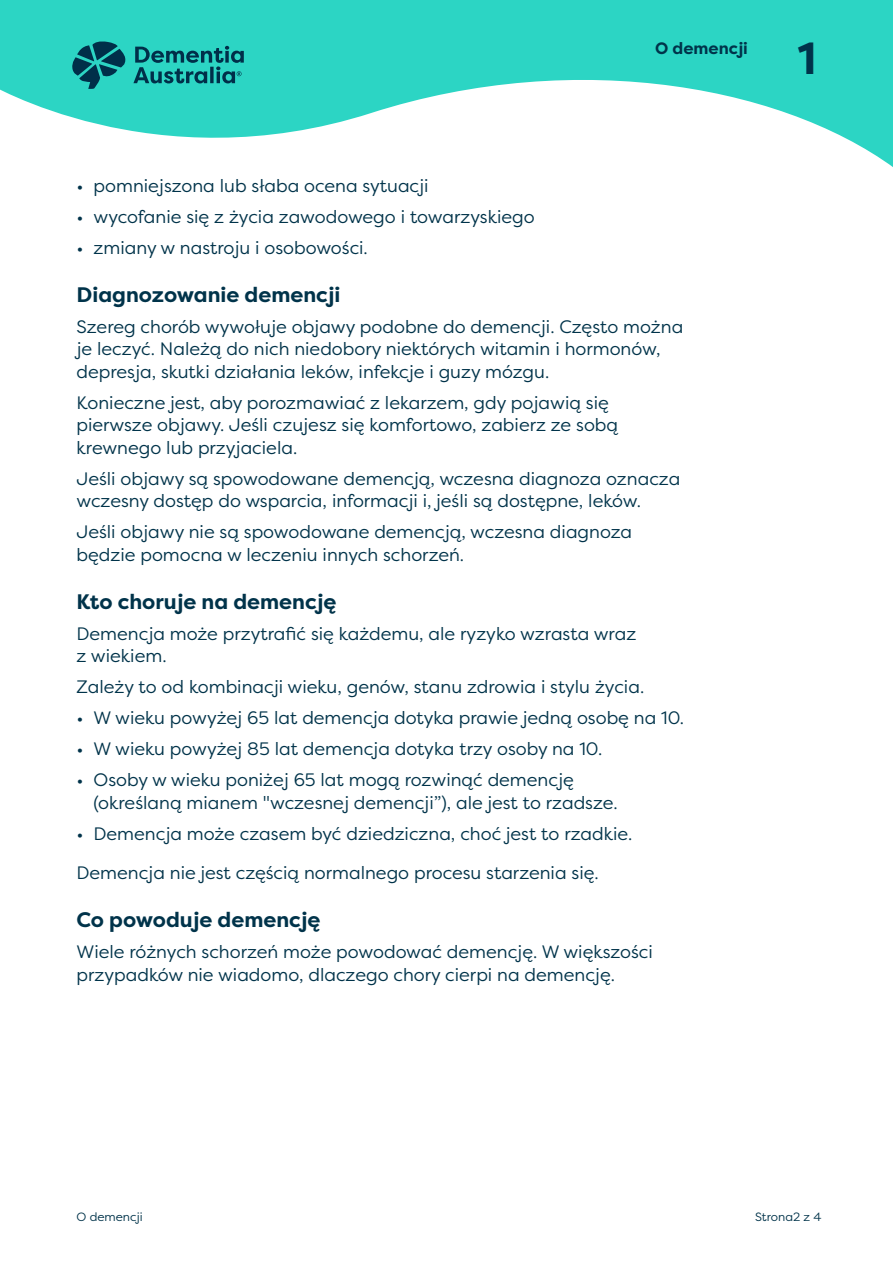
<style>
.page{position:relative;width:893px;height:1263px;background:#fff}
.page>*{position:absolute;margin:0;border:0;box-sizing:border-box;transform-origin:0 0}
.t1{font:700 45px "Filson Pro";color:#00334a}
.t2{font:700 21px "Filson Pro";color:#00334a}
.t3{font:18px/22.5px "Filson Pro";color:#00334a}
.t4{font:700 16.5px "Filson Pro";color:#00334a}
.t5{font:12px "Filson Pro";color:#00334a}
</style>
<div class="page">
<svg style="left:0;top:0;width:893px;height:167px;fill:#2cd5c4"></svg>
<svg style="left:72px;top:41px;width:172px;height:48px;background:#1d9d9a"></svg>
<p class="t4" style="left:655px;top:38px;width:94px">O demencji</p>
<h1 class="t1" style="left:798px;top:30px;width:20px">1</h1>
<p class="t3" style="left:77px;top:174px;width:354px">• pomniejszona lub słaba ocena sytuacji</p>
<p class="t3" style="left:77px;top:205px;width:460px">• wycofanie się z życia zawodowego i towarzyskiego</p>
<p class="t3" style="left:77px;top:236px;width:293px">• zmiany w nastroju i osobowości.</p>
<p class="t2" style="left:77px;top:281px;width:265px">Diagnozowanie demencji</p>
<p class="t3" style="left:77px;top:315px;width:608px">Szereg chorób wywołuje objawy podobne do demencji. Często można je leczyć. Należą do nich niedobory niektórych witamin i hormonów, depresja, skutki działania leków, infekcje i guzy mózgu.</p>
<p class="t3" style="left:77px;top:391px;width:543px">Konieczne jest, aby porozmawiać z lekarzem, gdy pojawią się pierwsze objawy. Jeśli czujesz się komfortowo, zabierz ze sobą krewnego lub przyjaciela.</p>
<p class="t3" style="left:77px;top:467px;width:605px">Jeśli objawy są spowodowane demencją, wczesna diagnoza oznacza wczesny dostęp do wsparcia, informacji i, jeśli są dostępne, leków.</p>
<p class="t3" style="left:77px;top:520px;width:557px">Jeśli objawy nie są spowodowane demencją, wczesna diagnoza będzie pomocna w leczeniu innych schorzeń.</p>
<p class="t2" style="left:77px;top:588px;width:261px">Kto choruje na demencję</p>
<p class="t3" style="left:77px;top:622px;width:561px">Demencja może przytrafić się każdemu, ale ryzyko wzrasta wraz z wiekiem.</p>
<p class="t3" style="left:77px;top:675px;width:569px">Zależy to od kombinacji wieku, genów, stanu zdrowia i stylu życia.</p>
<p class="t3" style="left:77px;top:706px;width:609px">• W wieku powyżej 65 lat demencja dotyka prawie jedną osobę na 10.</p>
<p class="t3" style="left:77px;top:737px;width:527px">• W wieku powyżej 85 lat demencja dotyka trzy osoby na 10.</p>
<p class="t3" style="left:94px;top:768px;width:526px;text-indent:-17px">• Osoby w wieku poniżej 65 lat mogą rozwinąć demencję (określaną mianem "wczesnej demencji”), ale jest to rzadsze.</p>
<p class="t3" style="left:77px;top:813px;width:557px;line-height:39.5px">• Demencja może czasem być dziedziczna, choć jest to rzadkie.<br>Demencja nie jest częścią normalnego procesu starzenia się.</p>
<p class="t2" style="left:77px;top:907px;width:246px">Co powoduje demencję</p>
<p class="t3" style="left:77px;top:940px;width:578px">Wiele różnych schorzeń może powodować demencję. W większości przypadków nie wiadomo, dlaczego chory cierpi na demencję.</p>
<p class="t5" style="left:77px;top:1209px;width:68px">O demencji</p>
<p class="t5" style="left:755px;top:1209px;width:68px">Strona2 z 4</p>
</div>
